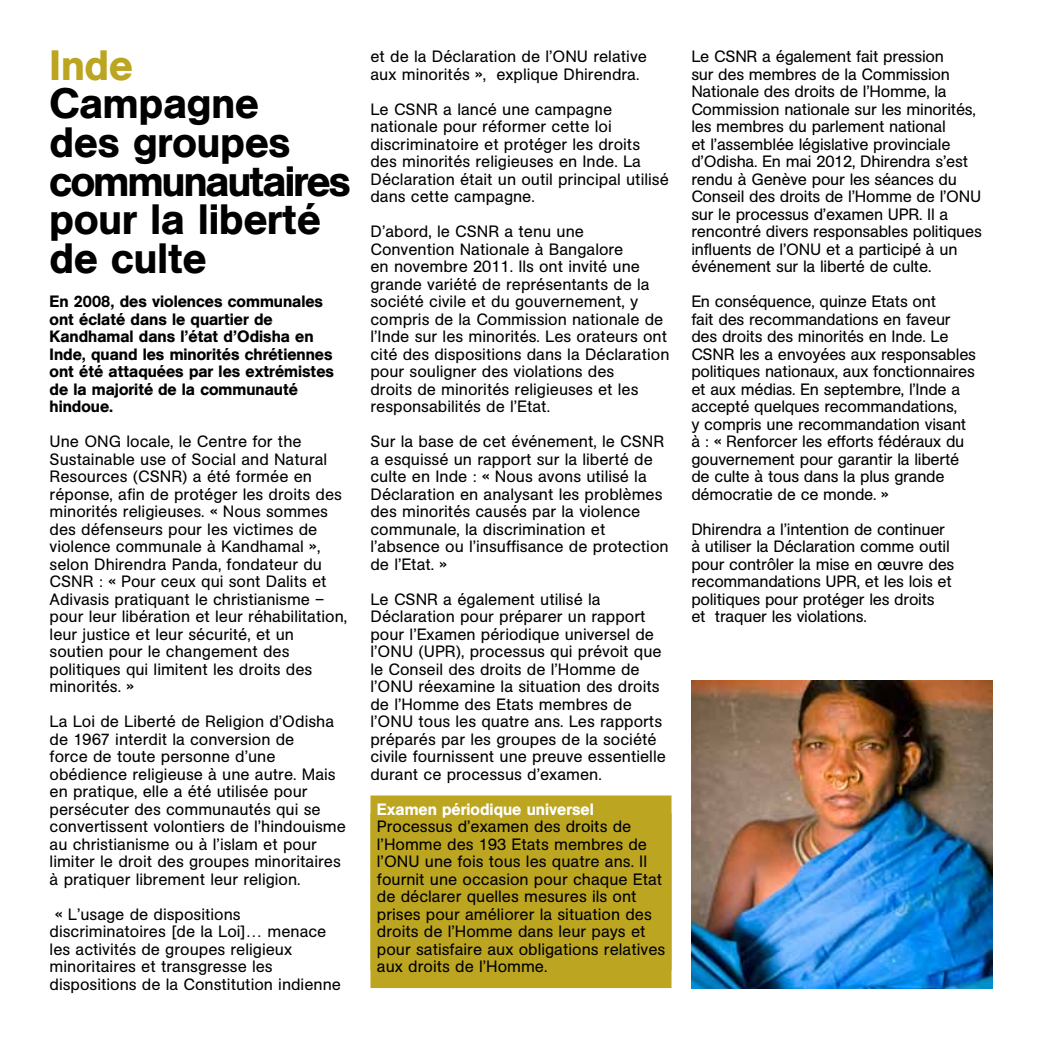
<style>
.page{position:relative;width:1042px;height:1042px;background:#fff}
.page>*{position:absolute;margin:0;border:0;box-sizing:border-box;transform-origin:0 0}
.t1{font:500 42px/38.5px "AG Book BQ";color:#000}
.t2{font:500 42px "AG Book BQ";color:#bba521}
.t3{font:16.28px/17.5px "AG Book BQ";color:#000}
.t4{font:500 16.28px/17.5px "AG Book BQ";color:#000}
.t5{font:500 16.28px "AG Book BQ";color:#fff}
</style>
<div class="page">
<div style="left:370px;top:795px;width:301px;height:35px;background:#bba521"></div>
<div style="left:370px;top:830px;width:301px;height:35px;background:#bba521"></div>
<div style="left:370px;top:865px;width:301px;height:35px;background:#bba521"></div>
<div style="left:370px;top:900px;width:301px;height:35px;background:#bba521"></div>
<div style="left:370px;top:935px;width:301px;height:35px;background:#bba521"></div>
<div style="left:370px;top:953px;width:301px;height:35px;background:#bba521"></div>
<img style="left:691px;top:680px;width:301px;height:308px">
<h1 class="t2" style="left:50px;top:40px;width:85px">Inde</h1>
<h1 class="t1" style="left:50px;top:84px;width:302px">Campagne<br>des groupes communautaires pour la liberté de culte</h1>
<p class="t4" style="left:50px;top:293px;width:286px">En 2008, des violences communales ont éclaté dans le quartier de<br>Kandhamal dans l’état d’Odisha en<br>Inde, quand les minorités chrétiennes ont été attaquées par les extrémistes de la majorité de la communauté hindoue.</p>
<p class="t3" style="left:50px;top:433px;width:299px">Une ONG locale, le Centre for the Sustainable use of Social and Natural Resources (CSNR) a été formée en réponse, afin de protéger les droits des minorités religieuses. « Nous sommes des défenseurs pour les victimes de violence communale à Kandhamal », selon Dhirendra Panda, fondateur du CSNR : « Pour ceux qui sont Dalits et Adivasis pratiquant le christianisme – pour leur libération et leur réhabilitation, leur justice et leur sécurité, et un soutien pour le changement des politiques qui limitent les droits des minorités. »</p>
<p class="t3" style="left:50px;top:713px;width:298px">La Loi de Liberté de Religion d’Odisha de 1967 interdit la conversion de<br>force de toute personne d’une obédience religieuse à une autre. Mais en pratique, elle a été utilisée pour persécuter des communautés qui se convertissent volontiers de l’hindouisme au christianisme ou à l’islam et pour limiter le droit des groupes minoritaires à pratiquer librement leur religion.</p>
<p class="t3" style="left:50px;top:905px;width:293px;text-indent:5px">« L’usage de dispositions discriminatoires [de la Loi]… menace les activités de groupes religieux minoritaires et transgresse les dispositions de la Constitution indienne</p>
<p class="t3" style="left:370px;top:48px;width:278px">et de la Déclaration de l’ONU relative aux minorités », explique Dhirendra.</p>
<p class="t3" style="left:370px;top:101px;width:300px">Le CSNR a lancé une campagne nationale pour réformer cette loi discriminatoire et protéger les droits des minorités religieuses en Inde. La Déclaration était un outil principal utilisé dans cette campagne.</p>
<p class="t3" style="left:370px;top:223px;width:300px">D’abord, le CSNR a tenu une Convention Nationale à Bangalore<br>en novembre 2011. Ils ont invité une grande variété de représentants de la société civile et du gouvernement, y compris de la Commission nationale de l’Inde sur les minorités. Les orateurs ont cité des dispositions dans la Déclaration pour souligner des violations des<br>droits de minorités religieuses et les responsabilités de l’Etat.</p>
<p class="t3" style="left:370px;top:433px;width:300px">Sur la base de cet événement, le CSNR a esquissé un rapport sur la liberté de culte en Inde : « Nous avons utilisé la Déclaration en analysant les problèmes des minorités causés par la violence communale, la discrimination et l’absence ou l’insuffisance de protection de l’Etat. »</p>
<p class="t3" style="left:370px;top:590px;width:297px">Le CSNR a également utilisé la Déclaration pour préparer un rapport pour l’Examen périodique universel de l’ONU (UPR), processus qui prévoit que le Conseil des droits de l’Homme de l’ONU réexamine la situation des droits de l’Homme des Etats membres de l’ONU tous les quatre ans. Les rapports préparés par les groupes de la société civile fournissent une preuve essentielle durant ce processus d’examen.</p>
<p class="t5" style="left:377px;top:799px;width:218px">Examen périodique universel</p>
<p class="t3" style="left:377px;top:818px;width:290px">Processus d’examen des droits de l’Homme des 193 Etats membres de l’ONU une fois tous les quatre ans. Il fournit une occasion pour chaque Etat de déclarer quelles mesures ils ont prises pour améliorer la situation des droits de l’Homme dans leur pays et pour satisfaire aux obligations relatives aux droits de l’Homme.</p>
<p class="t3" style="left:691px;top:48px;width:292px">Le CSNR a également fait pression<br>sur des membres de la Commission Nationale des droits de l’Homme, la Commission nationale sur les minorités, les membres du parlement national<br>et l’assemblée législative provinciale d’Odisha. En mai 2012, Dhirendra s’est rendu à Genève pour les séances du Conseil des droits de l’Homme de l’ONU sur le processus d’examen UPR. Il a rencontré divers responsables politiques influents de l’ONU et a participé à un événement sur la liberté de culte.</p>
<p class="t3" style="left:691px;top:293px;width:286px">En conséquence, quinze Etats ont<br>fait des recommandations en faveur des droits des minorités en Inde. Le CSNR les a envoyées aux responsables politiques nationaux, aux fonctionnaires et aux médias. En septembre, l’Inde a accepté quelques recommandations,<br>y compris une recommandation visant à : « Renforcer les efforts fédéraux du gouvernement pour garantir la liberté de culte à tous dans la plus grande démocratie de ce monde. »</p>
<p class="t3" style="left:691px;top:520px;width:264px">Dhirendra a l’intention de continuer à utiliser la Déclaration comme outil pour contrôler la mise en œuvre des recommandations UPR, et les lois et politiques pour protéger les droits<br>et traquer les violations.</p>
</div>
